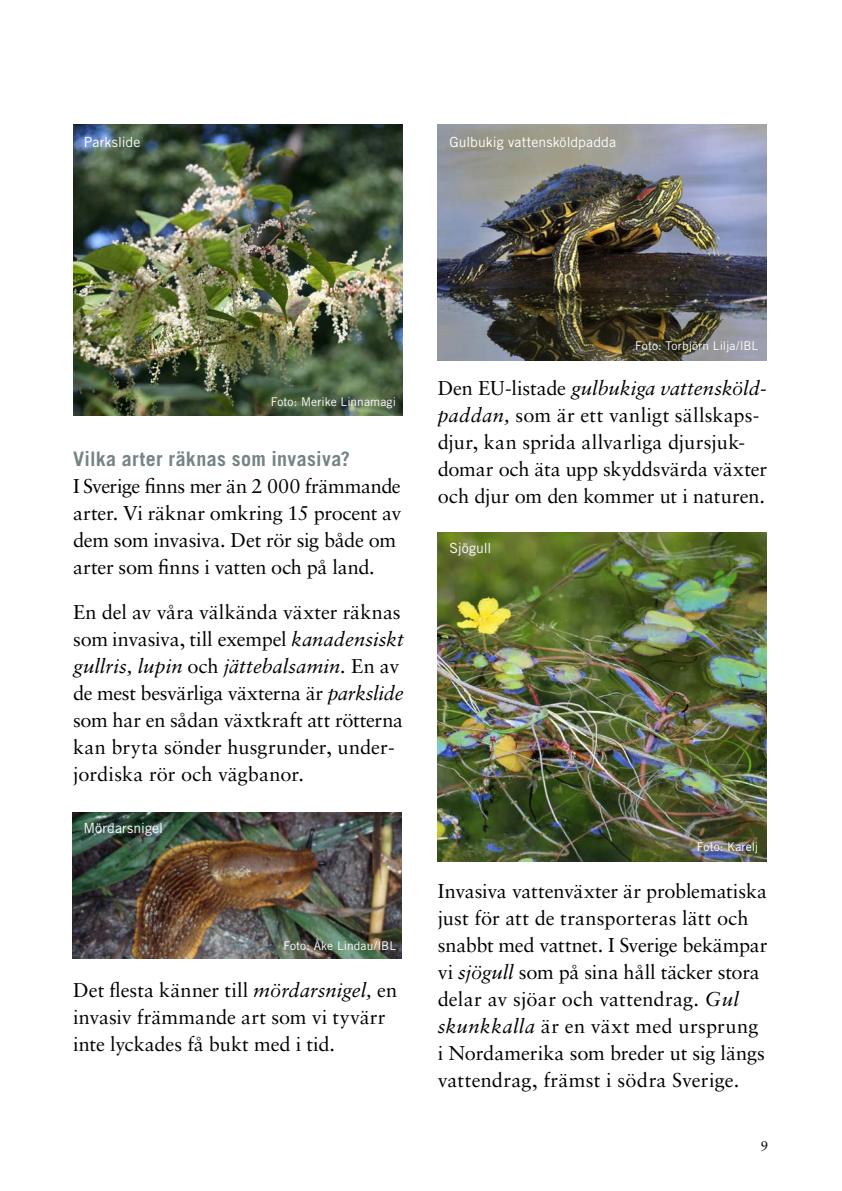
<style>
.page{position:relative;width:842px;height:1191px;background:#fff}
.page>*{position:absolute;margin:0;border:0;box-sizing:border-box;transform-origin:0 0}
.t1{font:20px/27px "Sabon LT Std";letter-spacing:-.005em;color:#010202}
.t2{font:700 20px "Trade Gothic LT Std";letter-spacing:.02em;color:#768384}
.Ingress{font:14px "Trade Gothic LT Std";letter-spacing:.005em;color:#fff}
.t3{font:14px "Sabon LT Std";color:#010202}
.Ingress-2{font:12px "Trade Gothic LT Std";letter-spacing:.005em;color:#fff}
.s1{font-style:italic}
</style>
<div class="page">
<img style="left:73px;top:125px;width:329px;height:291px">
<img style="left:73px;top:812px;width:328px;height:146px">
<img style="left:438px;top:125px;width:328px;height:235px">
<img style="left:438px;top:532px;width:328px;height:329px">
<p class="Ingress" style="left:84px;top:134px;width:58px">Parkslide</p>
<p class="Ingress" style="left:449px;top:134px;width:168px">Gulbukig vattensköldpadda</p>
<p class="Ingress-2" style="left:271px;top:394px;width:127px">Foto: Merike Linnamagi</p>
<h2 class="t2" style="left:73px;top:446px;width:278px">Vilka arter räknas som invasiva?</h2>
<p class="t1" style="left:73px;top:472px;width:330px">I Sverige finns mer än 2 000 främmande arter. Vi räknar omkring 15 procent av dem som invasiva. Det rör sig både om arter som finns i vatten och på land.</p>
<p class="t1" style="left:73px;top:598px;width:332px">En del av våra välkända växter räknas som invasiva, till exempel <span class="s1">kanadensiskt gullris, lupin</span> och <span class="s1">jättebalsamin.</span> En av de mest besvärliga växterna är <span class="s1">parkslide </span>som har en sådan växtkraft att rötterna kan bryta sönder husgrunder, under&shy;jordiska rör och vägbanor.</p>
<p class="Ingress" style="left:83px;top:819px;width:81px">Mördarsnigel</p>
<p class="Ingress-2" style="left:283px;top:938px;width:114px">Foto: Åke Lindau/IBL</p>
<p class="t1" style="left:73px;top:976px;width:326px">Det flesta känner till <span class="s1">mördarsnigel,</span> en invasiv främmande art som vi tyvärr inte lyckades få bukt med i tid.</p>
<p class="Ingress-2" style="left:635px;top:338px;width:125px">Foto: Torbjörn Lilja/IBL</p>
<p class="t1" style="left:438px;top:374px;width:331px">Den EU-listade <span class="s1">gulbukiga vattensköld&shy;paddan,</span> som är ett vanligt sällskaps&shy;djur, kan sprida allvarliga djursjuk&shy;domar och äta upp skyddsvärda växter och djur om den kommer ut i naturen.</p>
<p class="Ingress" style="left:449px;top:539px;width:43px">Sjögull</p>
<p class="Ingress-2" style="left:697px;top:839px;width:63px">Foto: Karelj</p>
<p class="t1" style="left:438px;top:877px;width:331px">Invasiva vattenväxter är problematiska just för att de transporteras lätt och snabbt med vattnet. I Sverige bekämpar vi <span class="s1">sjögull</span> som på sina håll täcker stora delar av sjöar och vattendrag. <span class="s1">Gul skunkkalla</span> är en växt med ursprung i Nordamerika som breder ut sig längs vattendrag, främst i södra Sverige.</p>
<p class="t3" style="left:760px;top:1137px;width:9px">9</p>
</div>
